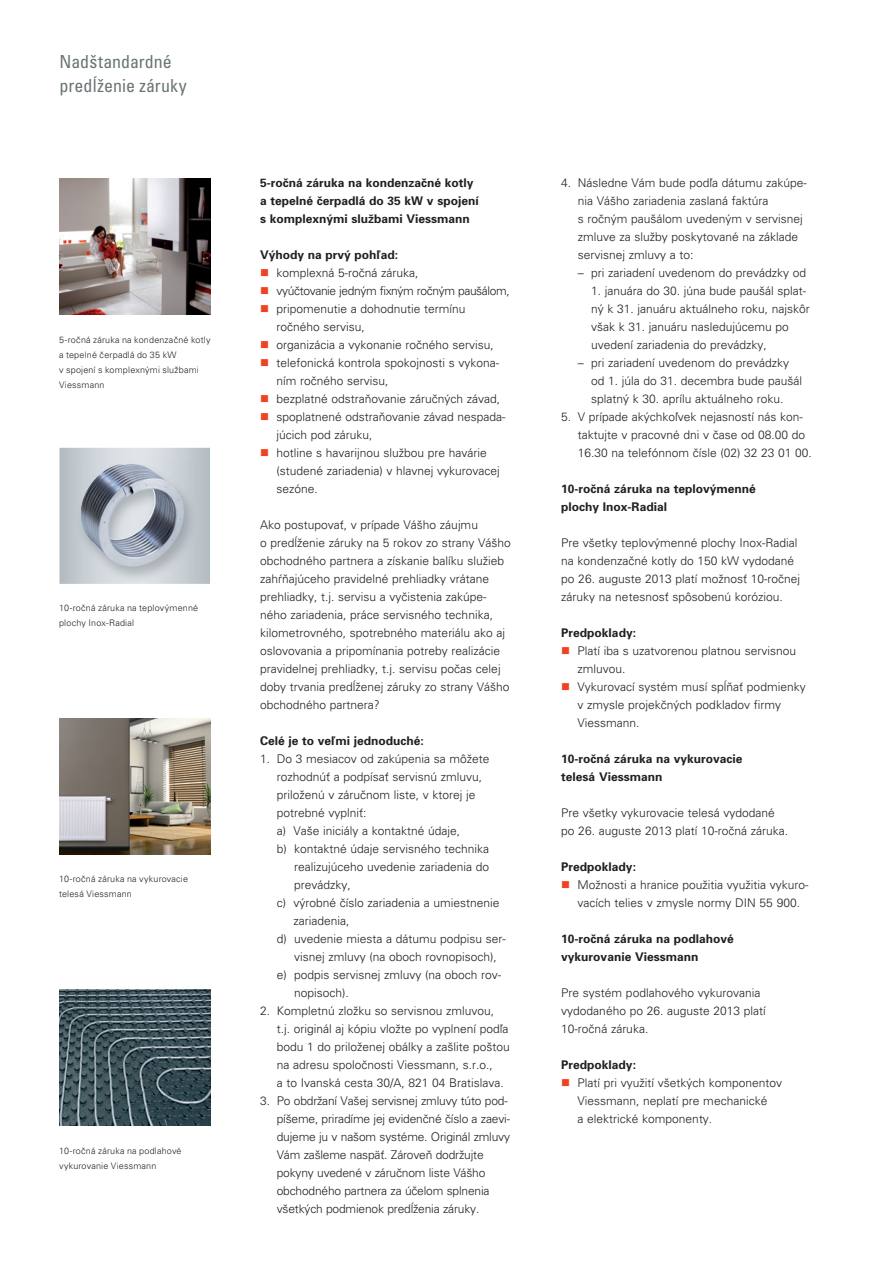
<style>
.page{position:relative;width:893px;height:1263px;background:#fff}
.page>*{position:absolute;margin:0;border:0;box-sizing:border-box;transform-origin:0 0}
.t1{font:condensed 18px/24px "Univers CE";color:#697374}
.t2{font:300 12px/18px "Univers CE";color:#231f20}
.t3{font:700 12px/18px "Univers CE";color:#231f20}
.t4{font:300 12px "Univers CE";letter-spacing:-.03em;color:#231f20}
.t5{font:300 9px/15px "Univers CE";letter-spacing:.02em;color:#231f20}
.s1{color:#ef4222}
</style>
<div class="page">
<img style="left:60px;top:179px;width:150px;height:136px">
<img style="left:60px;top:719px;width:150px;height:136px">
<img style="left:60px;top:989px;width:150px;height:136px">
<svg style="left:60px;top:448px;width:150px;height:136px"></svg>
<img style="left:75px;top:462px;width:122px;height:121px">
<img style="left:80px;top:464px;width:104px;height:103px">
<h1 class="t1" style="left:60px;top:51px;width:129px">Nadštandardné predĺženie záruky</h1>
<p class="t5" style="left:59px;top:333px;width:153px">5-ročná záruka na kondenzačné kotly a tepelné čerpadlá do 35 kW<br>v spojení s komplexnými službami<br>Viessmann</p>
<p class="t5" style="left:59px;top:601px;width:141px">10-ročná záruka na teplovýmenné plochy Inox-Radial</p>
<p class="t5" style="left:59px;top:872px;width:130px">10-ročná záruka na vykurovacie telesá Viessmann</p>
<p class="t5" style="left:59px;top:1144px;width:124px">10-ročná záruka na podlahové vykurovanie Viessmann</p>
<p class="t3" style="left:260px;top:175px;width:220px">5-ročná záruka na kondenzačné kotly a tepelné čerpadlá do 35 kW v spojení s komplexnými službami Viessmann</p>
<p class="t3" style="left:260px;top:247px;width:139px">Výhody na prvý pohľad:</p>
<p class="t2" style="left:260px;top:265px;width:160px"><span class="s1">■</span> komplexná 5-ročná záruka,</p>
<p class="t4" style="left:260px;top:287px;width:251px"><span class="s1">■</span> vyúčtovanie jedným fixným ročným paušálom,</p>
<p class="t2" style="left:277px;top:301px;width:191px;text-indent:-16px"><span class="s1">■</span> pripomenutie a dohodnutie termínu ročného servisu,</p>
<p class="t2" style="left:260px;top:337px;width:235px"><span class="s1">■</span> organizácia a vykonanie ročného servisu,</p>
<p class="t2" style="left:277px;top:355px;width:224px;text-indent:-16px"><span class="s1">■</span> telefonická kontrola spokojnosti s vykona&shy;ním ročného servisu,</p>
<p class="t2" style="left:260px;top:391px;width:242px"><span class="s1">■</span> bezplatné odstraňovanie záručných závad,</p>
<p class="t2" style="left:277px;top:409px;width:231px;text-indent:-16px"><span class="s1">■</span> spoplatnené odstraňovanie závad nespada&shy;júcich pod záruku,</p>
<p class="t2" style="left:277px;top:445px;width:225px;text-indent:-16px"><span class="s1">■</span> hotline s havarijnou službou pre havárie (studené zariadenia) v hlavnej vykurovacej sezóne.</p>
<p class="t2" style="left:260px;top:517px;width:252px">Ako postupovať, v prípade Vášho záujmu<br>o predĺženie záruky na 5 rokov zo strany Vášho obchodného partnera a získanie balíku služieb zahŕňajúceho pravidelné prehliadky vrátane prehliadky, t.j. servisu a vyčistenia zakúpe&shy;ného zariadenia, práce servisného technika, kilometrovného, spotrebného materiálu ako aj oslovovania a pripomínania potreby realizácie pravidelnej prehliadky, t.j. servisu počas celej doby trvania predĺženej záruky zo strany Vášho obchodného partnera?</p>
<p class="t3" style="left:260px;top:733px;width:165px">Celé je to veľmi jednoduché:</p>
<p class="t2" style="left:260px;top:751px;width:231px">1. Do 3 mesiacov od zakúpenia sa môžete</p>
<p class="t2" style="left:277px;top:769px;width:207px">rozhodnúť a podpísať servisnú zmluvu,</p>
<p class="t2" style="left:277px;top:787px;width:200px">priloženú v záručnom liste, v ktorej je</p>
<p class="t2" style="left:277px;top:805px;width:91px">potrebné vyplniť:</p>
<p class="t2" style="left:277px;top:823px;width:185px">a) Vaše iniciály a kontaktné údaje,</p>
<p class="t2" style="left:277px;top:841px;width:214px">b) kontaktné údaje servisného technika</p>
<p class="t2" style="left:294px;top:859px;width:197px">realizujúceho uvedenie zariadenia do</p>
<p class="t2" style="left:294px;top:877px;width:58px">prevádzky,</p>
<p class="t2" style="left:277px;top:895px;width:224px">c) výrobné číslo zariadenia a umiestnenie</p>
<p class="t2" style="left:293px;top:913px;width:58px">zariadenia,</p>
<p class="t2" style="left:277px;top:931px;width:231px">d) uvedenie miesta a dátumu podpisu ser-</p>
<p class="t2" style="left:294px;top:949px;width:204px">visnej zmluvy (na oboch rovnopisoch),</p>
<p class="t2" style="left:277px;top:967px;width:226px">e) podpis servisnej zmluvy (na oboch rov-</p>
<p class="t2" style="left:294px;top:985px;width:56px">nopisoch).</p>
<p class="t2" style="left:277px;top:1003px;width:235px;text-indent:-16px">2. Kompletnú zložku so servisnou zmluvou, t.j. originál aj kópiu vložte po vyplnení podľa bodu 1 do priloženej obálky a zašlite poštou na adresu spoločnosti Viessmann, s.r.o.,<br>a to Ivanská cesta 30/A, 821 04 Bratislava.</p>
<p class="t2" style="left:277px;top:1093px;width:235px;text-indent:-16px">3. Po obdržaní Vašej servisnej zmluvy túto pod&shy;píšeme, priradíme jej evidenčné číslo a zaevi&shy;dujeme ju v našom systéme. Originál zmluvy Vám zašleme naspäť. Zároveň dodržujte pokyny uvedené v záručnom liste Vášho obchodného partnera za účelom splnenia všetkých podmienok predĺženia záruky.</p>
<p class="t2" style="left:578px;top:175px;width:231px;text-indent:-16px">4. Následne Vám bude podľa dátumu zakúpe&shy;nia Vášho zariadenia zaslaná faktúra<br>s ročným paušálom uvedeným v servisnej zmluve za služby poskytované na základe servisnej zmluvy a to:</p>
<p class="t2" style="left:578px;top:265px;width:230px">– pri zariadení uvedenom do prevádzky od</p>
<p class="t2" style="left:591px;top:283px;width:220px">1. januára do 30. júna bude paušál splat&shy;ný k 31. januáru aktuálneho roku, najskôr však k 31. januáru nasledujúcemu po uvedení zariadenia do prevádzky,</p>
<p class="t2" style="left:591px;top:355px;width:213px;text-indent:-13px">– pri zariadení uvedenom do prevádzky od 1. júla do 31. decembra bude paušál splatný k 30. aprílu aktuálneho roku.</p>
<p class="t2" style="left:578px;top:409px;width:236px;text-indent:-16px">5. V prípade akýchkoľvek nejasností nás kon&shy;taktujte v pracovné dni v čase od 08.00 do<br>16.30 na telefónnom čísle (02) 32 23 01 00.</p>
<p class="t3" style="left:561px;top:481px;width:196px">10-ročná záruka na teplovýmenné plochy Inox-Radial</p>
<p class="t2" style="left:561px;top:535px;width:240px">Pre všetky teplovýmenné plochy Inox-Radial na kondenzačné kotly do 150 kW vydodané po 26. auguste 2013 platí možnosť 10-ročnej záruky na netesnosť spôsobenú koróziou.</p>
<p class="t3" style="left:561px;top:625px;width:76px">Predpoklady:</p>
<p class="t2" style="left:578px;top:643px;width:220px;text-indent:-16px"><span class="s1">■</span> Platí iba s uzatvorenou platnou servisnou zmluvou.</p>
<p class="t2" style="left:578px;top:679px;width:230px;text-indent:-16px"><span class="s1">■</span> Vykurovací systém musí spĺňať podmienky v zmysle projekčných podkladov firmy<br>Viessmann.</p>
<p class="t3" style="left:561px;top:751px;width:183px">10-ročná záruka na vykurovacie telesá Viessmann</p>
<p class="t2" style="left:561px;top:805px;width:228px">Pre všetky vykurovacie telesá vydodané po 26. auguste 2013 platí 10-ročná záruka.</p>
<p class="t3" style="left:561px;top:859px;width:76px">Predpoklady:</p>
<p class="t2" style="left:578px;top:877px;width:233px;text-indent:-16px"><span class="s1">■</span> Možnosti a hranice použitia využitia vykuro&shy;vacích telies v zmysle normy DIN 55 900.</p>
<p class="t3" style="left:561px;top:931px;width:174px">10-ročná záruka na podlahové vykurovanie Viessmann</p>
<p class="t2" style="left:561px;top:985px;width:206px">Pre systém podlahového vykurovania vydodaného po 26. auguste 2013 platí<br>10-ročná záruka.</p>
<p class="t3" style="left:561px;top:1057px;width:76px">Predpoklady:</p>
<p class="t2" style="left:578px;top:1075px;width:206px;text-indent:-16px"><span class="s1">■</span> Platí pri využití všetkých komponentov<br>Viessmann, neplatí pre mechanické<br>a elektrické komponenty.</p>
</div>
